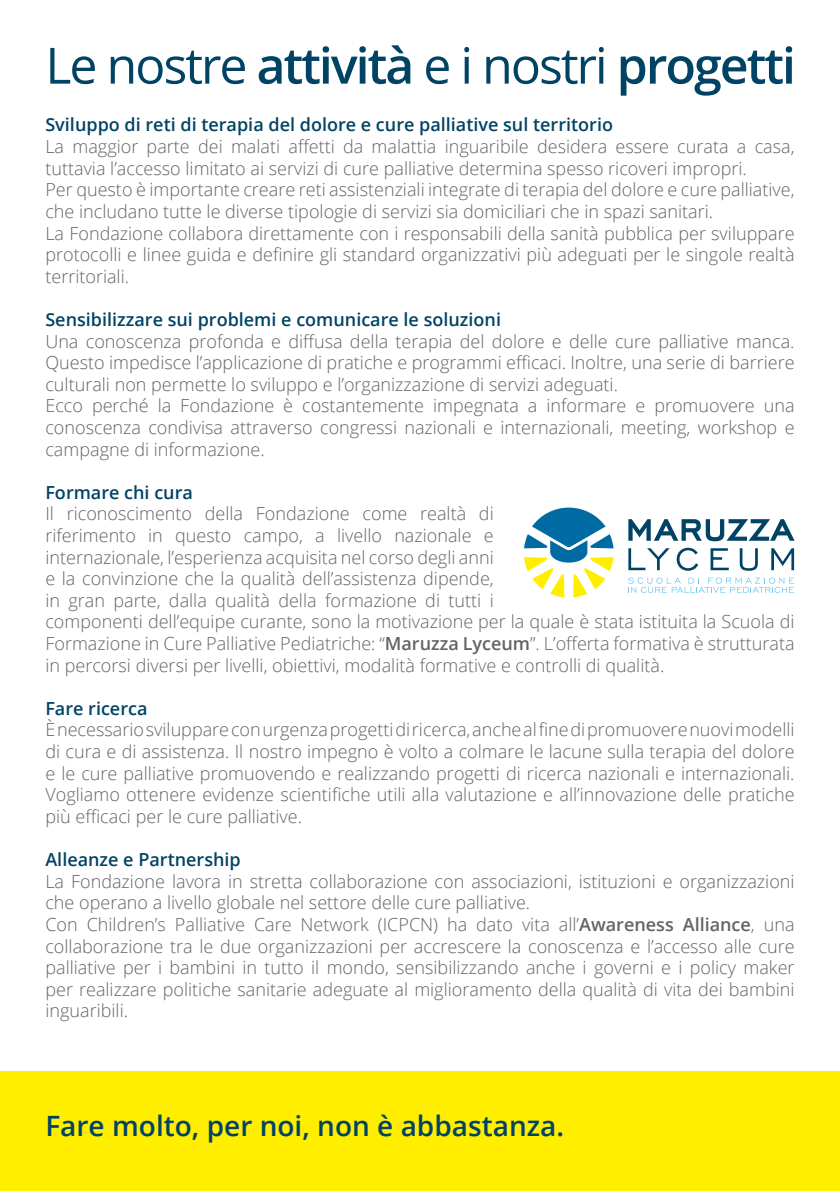
<style>
.page{position:relative;width:840px;height:1191px;background:#fff}
.page>*{position:absolute;margin:0;border:0;box-sizing:border-box;transform-origin:0 0}
.t1{font:50px "Open Sans";letter-spacing:-.04em;color:#004364}
.t2{font:600 28px "Open Sans";color:#004364}
.t3{font:300 18px/21.6px "Open Sans";color:#646363}
.t4{font:600 18px "Open Sans";color:#004364}
.s1{font-weight:600}
</style>
<div class="page">
<div style="left:0;top:1071px;width:839px;height:120px;background:#fe0"></div>
<svg style="left:628px;top:548px;width:41px;height:22px"></svg>
<svg style="left:676px;top:548px;width:21px;height:23px"></svg>
<svg style="left:710px;top:548px;width:18px;height:22px"></svg>
<svg style="left:739px;top:548px;width:18px;height:23px"></svg>
<svg style="left:771px;top:548px;width:22px;height:22px"></svg>
<svg style="left:628px;top:519px;width:166px;height:22px"></svg>
<svg style="left:628px;top:577px;width:165px;height:16px"></svg>
<svg style="left:524px;top:507px;width:89px;height:90px"></svg>
<h1 class="t1" style="left:45px;top:31px;width:751px">Le nostre <span class="s1">attività</span> e i nostri <span class="s1">progetti</span></h1>
<p class="t4" style="left:45px;top:113px;width:569px">Sviluppo di reti di terapia del dolore e cure palliative sul territorio</p>
<p class="t3" style="left:45px;top:135px;width:750px">La maggior parte dei malati affetti da malattia inguaribile desidera essere curata a casa, tuttavia l’accesso limitato ai servizi di cure palliative determina spesso ricoveri impropri.<br>Per questo è importante creare reti assistenziali integrate di terapia del dolore e cure palliative, che includano tutte le diverse tipologie di servizi sia domiciliari che in spazi sanitari.<br>La Fondazione collabora direttamente con i responsabili della sanità pubblica per sviluppare protocolli e linee guida e definire gli standard organizzativi più adeguati per le singole realtà territoriali.</p>
<p class="t4" style="left:45px;top:307px;width:457px">Sensibilizzare sui problemi e comunicare le soluzioni</p>
<p class="t3" style="left:45px;top:330px;width:750px">Una conoscenza profonda e diffusa della terapia del dolore e delle cure palliative manca.<br>Questo impedisce l’applicazione di pratiche e programmi efficaci. Inoltre, una serie di barriere culturali non permette lo sviluppo e l’organizzazione di servizi adeguati.<br>Ecco perché la Fondazione è costantemente impegnata a informare e promuovere una conoscenza condivisa attraverso congressi nazionali e internazionali, meeting, workshop e campagne di informazione.</p>
<p class="t4" style="left:45px;top:480px;width:149px">Formare chi cura</p>
<p class="t3" style="left:45px;top:502px;width:750px">Il riconoscimento della Fondazione come realtà di<br>riferimento in questo campo, a livello nazionale e<br>internazionale, l’esperienza acquisita nel corso degli anni<br>e la convinzione che la qualità dell’assistenza dipende,<br>in gran parte, dalla qualità della formazione di tutti i<br>componenti dell’equipe curante, sono la motivazione per la quale è stata istituita la Scuola di Formazione in Cure Palliative Pediatriche: “<span class="s1">Maruzza Lyceum</span>”. L’offerta formativa è strutturata in percorsi diversi per livelli, obiettivi, modalità formative e controlli di qualità.</p>
<p class="t4" style="left:45px;top:696px;width:103px">Fare ricerca</p>
<p class="t3" style="left:45px;top:718px;width:750px;text-align:justify">È necessario sviluppare con urgenza progetti di ricerca, anche al fine di promuovere nuovi modelli di cura e di assistenza. Il nostro impegno è volto a colmare le lacune sulla terapia del dolore e le cure palliative promuovendo e realizzando progetti di ricerca nazionali e internazionali.<br>Vogliamo ottenere evidenze scientifiche utili alla valutazione e all’innovazione delle pratiche più efficaci per le cure palliative.</p>
<p class="t4" style="left:45px;top:847px;width:197px">Alleanze e Partnership</p>
<p class="t3" style="left:45px;top:870px;width:750px">La Fondazione lavora in stretta collaborazione con associazioni, istituzioni e organizzazioni che operano a livello globale nel settore delle cure palliative.<br>Con Children’s Palliative Care Network (ICPCN) ha dato vita all’<span class="s1">Awareness Alliance</span>, una collaborazione tra le due organizzazioni per accrescere la conoscenza e l’accesso alle cure palliative per i bambini in tutto il mondo, sensibilizzando anche i governi e i policy maker per realizzare politiche sanitarie adeguate al miglioramento della qualità di vita dei bambini inguaribili.</p>
<h2 class="t2" style="left:45px;top:1106px;width:520px">Fare molto, per noi, non è abbastanza.</h2>
</div>
